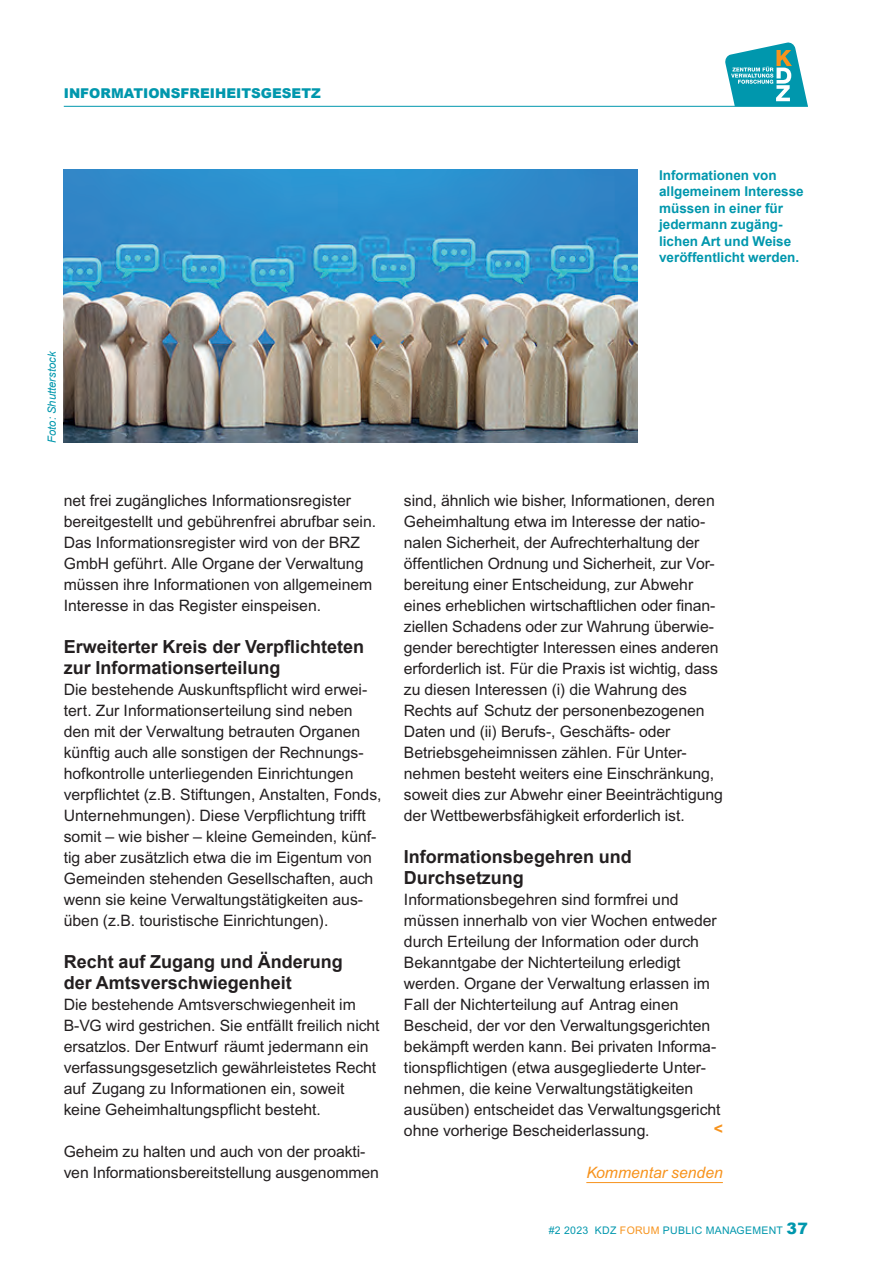
<style>
.page{position:relative;width:893px;height:1263px;background:#fff}
.page>*{position:absolute;margin:0;border:0;box-sizing:border-box;transform-origin:0 0}
.t1{font:700 18px/21px "Arial";color:#231f20}
.t2{font:15.75px/21px "Arial";color:#231f20}
.t3{font:italic 15.75px "Arial";color:#f7931d}
.t4{font:700 13.5px/16.5px "Arial";color:#0097ad}
.t5{font:900 13.5px "Arial";color:#0097ad}
.t6{font:italic 11.25px "Arial";color:#0097ad}
.t7{font:10.5px "Arial";letter-spacing:.03em;color:#0097ad}
.s1{color:#f7931d}
.s2{font-weight:900;font-size:15.75px}
</style>
<div class="page">
<svg style="left:725px;top:43px;width:83px;height:63px"></svg>
<hr style="left:64px;top:106px;width:744px;height:1px;background:#0097ad">
<img style="left:64px;top:170px;width:574px;height:273px">
<hr style="left:586px;top:1182px;width:137px;height:1px;background:#f7931d">
<p class="t5" style="left:64px;top:83px;width:259px">INFORMATIONSFREIHEITSGESETZ</p>
<p class="t4" style="left:659px;top:167px;width:146px">Informationen von allgemeinem Interesse müssen in einer für jedermann zugäng&shy;lichen Art und Weise veröffentlicht werden.</p>
<p class="t6" style="left:45px;top:443px;width:93px;rotate:-90deg">Foto: Shutterstock</p>
<p class="t2" style="left:64px;top:490px;width:314px">net frei zugängliches Informationsregister bereitgestellt und gebührenfrei abrufbar sein.<br>Das Informationsregister wird von der BRZ GmbH geführt. Alle Organe der Verwaltung müssen ihre Informationen von allgemeinem Interesse in das Register einspeisen.</p>
<p class="t1" style="left:64px;top:637px;width:302px">Erweiterter Kreis der Verpflichteten zur Informationserteilung</p>
<p class="t2" style="left:64px;top:679px;width:319px">Die bestehende Auskunftspflicht wird erwei&shy;tert. Zur Informationserteilung sind neben den mit der Verwaltung betrauten Organen künftig auch alle sonstigen der Rechnungs&shy;hofkontrolle unterliegenden Einrichtungen verpflichtet (z.B. Stiftungen, Anstalten, Fonds, Unternehmungen). Diese Verpflichtung trifft somit – wie bisher – kleine Gemeinden, künf&shy;tig aber zusätzlich etwa die im Eigentum von Gemeinden stehenden Gesellschaften, auch wenn sie keine Verwaltungstätigkeiten aus&shy;üben (z.B. touristische Einrichtungen).</p>
<p class="t1" style="left:64px;top:952px;width:280px">Recht auf Zugang und Änderung der Amtsverschwiegenheit</p>
<p class="t2" style="left:64px;top:994px;width:317px">Die bestehende Amtsverschwiegenheit im B-VG wird gestrichen. Sie entfällt freilich nicht ersatzlos. Der Entwurf räumt jedermann ein verfassungsgesetzlich gewährleistetes Recht auf Zugang zu Informationen ein, soweit keine Geheimhaltungspflicht besteht.</p>
<p class="t2" style="left:64px;top:1141px;width:317px">Geheim zu halten und auch von der proakti&shy;ven Informationsbereitstellung ausgenommen</p>
<p class="t2" style="left:404px;top:490px;width:320px">sind, ähnlich wie bisher, Informationen, deren Geheimhaltung etwa im Interesse der natio&shy;nalen Sicherheit, der Aufrechterhaltung der öffentlichen Ordnung und Sicherheit, zur Vor&shy;bereitung einer Entscheidung, zur Abwehr eines erheblichen wirtschaftlichen oder finan&shy;ziellen Schadens oder zur Wahrung überwie&shy;gender berechtigter Interessen eines anderen erforderlich ist. Für die Praxis ist wichtig, dass zu diesen Interessen (i) die Wahrung des Rechts auf Schutz der personenbezogenen Daten und (ii) Berufs-, Geschäfts- oder Betriebsgeheimnissen zählen. Für Unter&shy;nehmen besteht weiters eine Einschränkung, soweit dies zur Abwehr einer Beeinträchtigung der Wettbewerbsfähigkeit erforderlich ist.</p>
<p class="t1" style="left:404px;top:847px;width:229px">Informationsbegehren und<br>Durchsetzung</p>
<p class="t2" style="left:404px;top:889px;width:318px">Informationsbegehren sind formfrei und müssen innerhalb von vier Wochen entweder durch Erteilung der Information oder durch Bekanntgabe der Nichterteilung erledigt werden. Organe der Verwaltung erlassen im Fall der Nichterteilung auf Antrag einen Bescheid, der vor den Verwaltungsgerichten bekämpft werden kann. Bei privaten Informa&shy;tionspflichtigen (etwa ausgegliederte Unter&shy;nehmen, die keine Verwaltungstätigkeiten ausüben) entscheidet das Verwaltungsgericht ohne vorherige Bescheiderlassung.</p>
<p class="t3" style="left:586px;top:1163px;width:138px">Kommentar senden</p>
<p class="t7" style="left:549px;top:1224px;width:261px">#2 2023 KDZ <span class="s1">FORUM</span> PUBLIC MANAGEMENT <span class="s2">37</span></p>
</div>
